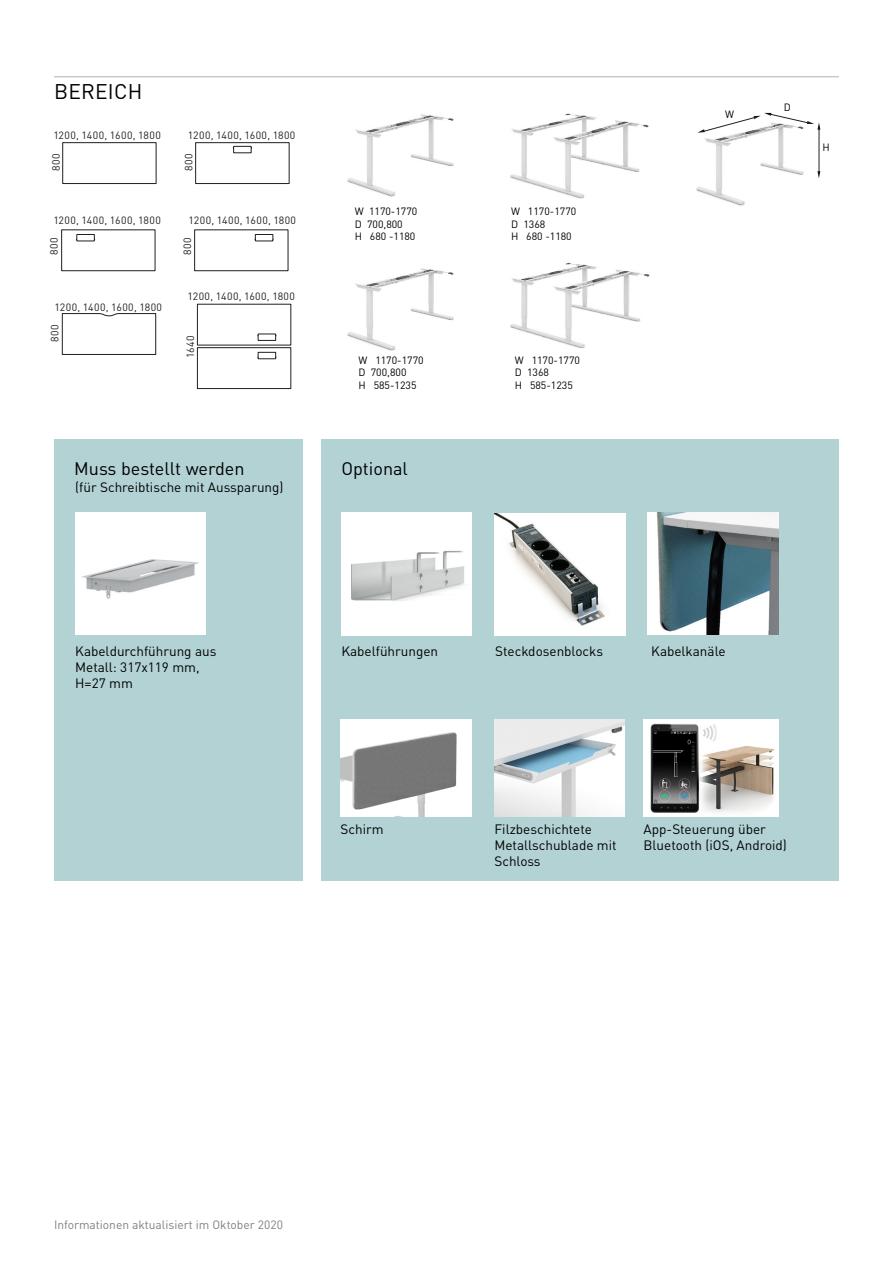
<style>
.page{position:relative;width:893px;height:1263px;background:#fff}
.page>*{position:absolute;margin:0;border:0;box-sizing:border-box;transform-origin:0 0}
.Pavadinimas_1{font:21px "DIN Pro";letter-spacing:.01em;color:#000}
.Pavadinimas_2{font:18px "DIN Pro";color:#000}
.txt_-_Pagrindinis{font:13.5px/16.2px "DIN Pro";color:#000}
.t1{font:12px "DIN Pro";color:#808080}
.txt_-_matmuo_7_pt{font:10.5px "DIN Pro";letter-spacing:.045em;color:#231f20}
.Matmenys{font:10.5px/12.6px "DIN Pro";color:#000}
</style>
<div class="page">
<img style="left:510px;top:113px;width:139px;height:86px">
<img style="left:510px;top:262px;width:140px;height:86px">
<img style="left:347px;top:114px;width:107px;height:83px">
<img style="left:347px;top:268px;width:107px;height:83px">
<div style="left:321px;top:440px;width:517px;height:441px;background:#b3d2d4"></div>
<div style="left:54px;top:439px;width:249px;height:441px;background:#b3d2d4"></div>
<img style="left:647px;top:512px;width:131px;height:123px">
<img style="left:75px;top:512px;width:131px;height:123px">
<img style="left:341px;top:513px;width:131px;height:122px">
<img style="left:341px;top:719px;width:130px;height:97px">
<img style="left:494px;top:513px;width:131px;height:122px">
<img style="left:494px;top:719px;width:131px;height:97px">
<img style="left:644px;top:719px;width:135px;height:97px">
<div style="left:62px;top:142px;width:94px;height:42px;border:1px solid #231f20"></div>
<svg style="left:195px;top:142px;width:95px;height:42px"></svg>
<svg style="left:62px;top:313px;width:94px;height:42px"></svg>
<div style="left:61px;top:230px;width:94px;height:41px;border:1px solid #231f20"></div>
<svg style="left:76px;top:234px;width:19px;height:7px"></svg>
<div style="left:194px;top:230px;width:94px;height:41px;border:1px solid #231f20"></div>
<svg style="left:255px;top:234px;width:19px;height:7px"></svg>
<div style="left:197px;top:347px;width:94px;height:42px;border:1px solid #231f20"></div>
<svg style="left:257px;top:352px;width:19px;height:7px"></svg>
<svg style="left:257px;top:333px;width:19px;height:8px"></svg>
<img style="left:696px;top:112px;width:108px;height:94px">
<svg style="left:817px;top:171px;width:3px;height:7px"></svg>
<hr style="left:819px;top:126px;width:1px;height:47px;background:#231f20">
<svg style="left:697px;top:113px;width:123px;height:20px"></svg>
<hr style="left:54px;top:76px;width:785px;height:1px;background:#b3b3b3">
<p class="Pavadinimas_1" style="left:54px;top:77px;width:90px">BEREICH</p>
<p class="txt_-_matmuo_7_pt" style="left:53px;top:128px;width:109px">1200, 1400, 1600, 1800</p>
<p class="txt_-_matmuo_7_pt" style="left:188px;top:128px;width:109px">1200, 1400, 1600, 1800</p>
<p class="txt_-_matmuo_7_pt" style="left:49px;top:171px;width:19px;rotate:-90deg">800</p>
<p class="txt_-_matmuo_7_pt" style="left:181px;top:171px;width:19px;rotate:-90deg">800</p>
<p class="txt_-_matmuo_7_pt" style="left:53px;top:213px;width:109px">1200, 1400, 1600, 1800</p>
<p class="txt_-_matmuo_7_pt" style="left:189px;top:213px;width:109px">1200, 1400, 1600, 1800</p>
<p class="txt_-_matmuo_7_pt" style="left:47px;top:255px;width:19px;rotate:-90deg">800</p>
<p class="txt_-_matmuo_7_pt" style="left:55px;top:300px;width:109px">1200, 1400, 1600, 1800</p>
<p class="txt_-_matmuo_7_pt" style="left:47px;top:342px;width:19px;rotate:-90deg">800</p>
<p class="txt_-_matmuo_7_pt" style="left:180px;top:255px;width:19px;rotate:-90deg">800</p>
<p class="txt_-_matmuo_7_pt" style="left:188px;top:289px;width:109px">1200, 1400, 1600, 1800</p>
<p class="txt_-_matmuo_7_pt" style="left:183px;top:358px;width:24px;rotate:-90deg">1640</p>
<p class="Pavadinimas_2" style="left:74px;top:456px;width:172px">Muss bestellt werden</p>
<p class="txt_-_Pagrindinis" style="left:75px;top:479px;width:210px">(für Schreibtische mit Aussparung)</p>
<p class="Matmenys" style="left:355px;top:204px;width:64px">W 1170-1770<br>D 700,800<br>H 680 -1180</p>
<p class="Matmenys" style="left:358px;top:353px;width:67px">W 1170-1770<br>D 700,800<br>H 585-1235</p>
<p class="Pavadinimas_2" style="left:341px;top:456px;width:68px">Optional</p>
<p class="Matmenys" style="left:511px;top:204px;width:67px">W 1170-1770<br>D 1368<br>H 680 -1180</p>
<p class="Matmenys" style="left:515px;top:353px;width:67px">W 1170-1770<br>D 1368<br>H 585-1235</p>
<p class="Matmenys" style="left:725px;top:107px;width:10px">W</p>
<p class="Matmenys" style="left:784px;top:101px;width:9px">D</p>
<p class="Matmenys" style="left:822px;top:140px;width:9px">H</p>
<p class="txt_-_Pagrindinis" style="left:75px;top:642px;width:143px">Kabeldurchführung aus<br>Metall: 317x119 mm,<br>H=27 mm</p>
<p class="txt_-_Pagrindinis" style="left:341px;top:642px;width:98px">Kabelführungen</p>
<p class="txt_-_Pagrindinis" style="left:495px;top:642px;width:109px">Steckdosenblocks</p>
<p class="txt_-_Pagrindinis" style="left:651px;top:642px;width:76px">Kabelkanäle</p>
<p class="txt_-_Pagrindinis" style="left:341px;top:820px;width:45px">Schirm</p>
<p class="txt_-_Pagrindinis" style="left:494px;top:820px;width:124px">Filzbeschichtete<br>Metallschublade mit<br>Schloss</p>
<p class="txt_-_Pagrindinis" style="left:644px;top:820px;width:145px">App-Steuerung über<br>Bluetooth (iOS, Android)</p>
<p class="t1" style="left:54px;top:1217px;width:230px">Informationen aktualisiert im Oktober 2020</p>
</div>
